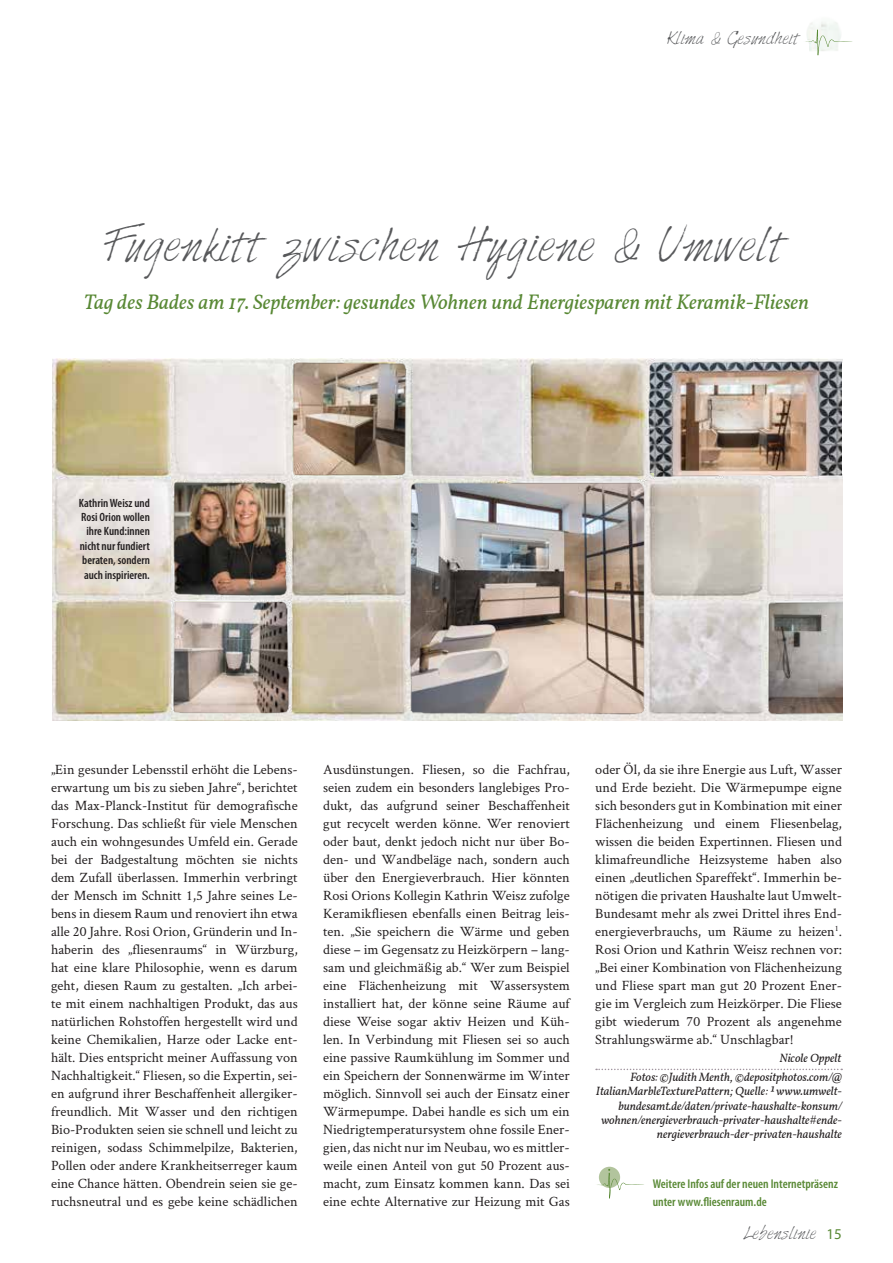
<style>
.page{position:relative;width:893px;height:1263px;background:#fff}
.page>*{position:absolute;margin:0;border:0;box-sizing:border-box;transform-origin:0 0}
.t1{font:40.5px "Harabara Hand";color:#57585a}
.t2{font:italic 21px "Vollkorn";color:#588834}
.t3{font:15px "Harabara Hand";letter-spacing:.005em;color:#57585a}
.t4{font:14.25px/18px "Crimson Text";color:#231f20;text-align:justify}
.t5{font:600 condensed 12.75px/18px "Myriad Pro";color:#588834}
.t6{font:italic 12px/14.4px "Vollkorn";color:#231f20;text-align:right}
.t7{font:600 condensed 12px/14.4px "Myriad Pro";color:#231f20;text-align:right}
.s1{font-family:"Myriad Pro";color:#588834}
</style>
<div class="page">
<img style="left:808px;top:22px;width:31px;height:7px">
<svg style="left:805px;top:29px;width:48px;height:26px"></svg>
<svg style="left:596px;top:1069px;width:246px;height:1px"></svg>
<div style="left:599px;top:1167px;width:21px;height:21px;background:#b2c49d;border-radius:50%"></div>
<svg style="left:597px;top:1169px;width:47px;height:30px"></svg>
<img style="left:52px;top:358px;width:790px;height:362px">
<p class="t3" style="left:667px;top:30px;width:134px">Klima &amp; Gesundheit</p>
<h1 class="t1" style="left:107px;top:223px;width:680px">Fugenkitt zwischen Hygiene &amp; Umwelt</h1>
<h2 class="t2" style="left:84px;top:286px;width:727px">Tag des Bades am 17. September: gesundes Wohnen und Energiesparen mit Keramik-Fliesen</h2>
<p class="t7" style="left:79px;top:495px;width:73px">Kathrin Weisz und<br>Rosi Orion wollen ihre Kund:innen nicht nur fundiert beraten, sondern auch inspirieren.</p>
<p class="t4" style="left:51px;top:760px;width:248px">„Ein gesunder Lebensstil erhöht die Lebens&shy;erwartung um bis zu sieben Jahre“, berichtet das Max-Planck-Institut für demografische Forschung. Das schließt für viele Menschen auch ein wohngesundes Umfeld ein. Gerade bei der Badgestaltung möchten sie nichts dem Zufall überlassen. Immerhin verbringt der Mensch im Schnitt 1,5 Jahre seines Le&shy;bens in diesem Raum und renoviert ihn etwa alle 20 Jahre. Rosi Orion, Gründerin und In&shy;haberin des „fliesenraums“ in Würzburg, hat eine klare Philosophie, wenn es darum geht, diesen Raum zu gestalten. „Ich arbei&shy;te mit einem nachhaltigen Produkt, das aus natürlichen Rohstoffen hergestellt wird und keine Chemikalien, Harze oder Lacke ent&shy;hält. Dies entspricht meiner Auffassung von Nachhaltigkeit.“ Fliesen, so die Expertin, sei&shy;en aufgrund ihrer Beschaffenheit allergiker&shy;freundlich. Mit Wasser und den richtigen Bio-Produkten seien sie schnell und leicht zu reinigen, sodass Schimmelpilze, Bakterien, Pollen oder andere Krankheitserreger kaum eine Chance hätten. Obendrein seien sie ge&shy;ruchsneutral und es gebe keine schädlichen</p>
<p class="t4" style="left:323px;top:760px;width:248px">Ausdünstungen. Fliesen, so die Fachfrau, seien zudem ein besonders langlebiges Pro&shy;dukt, das aufgrund seiner Beschaffenheit gut recycelt werden könne. Wer renoviert oder baut, denkt jedoch nicht nur über Bo&shy;den- und Wandbeläge nach, sondern auch über den Energieverbrauch. Hier könnten Rosi Orions Kollegin Kathrin Weisz zufolge Keramikfliesen ebenfalls einen Beitrag leis&shy;ten. „Sie speichern die Wärme und geben diese – im Gegensatz zu Heizkörpern – lang&shy;sam und gleichmäßig ab.“ Wer zum Beispiel eine Flächenheizung mit Wassersystem installiert hat, der könne seine Räume auf diese Weise sogar aktiv Heizen und Küh&shy;len. In Verbindung mit Fliesen sei so auch eine passive Raumkühlung im Sommer und ein Speichern der Sonnenwärme im Winter möglich. Sinnvoll sei auch der Einsatz einer Wärmepumpe. Dabei handle es sich um ein Niedrigtemperatursystem ohne fossile Ener&shy;gien, das nicht nur im Neubau, wo es mittler&shy;weile einen Anteil von gut 50 Prozent aus&shy;macht, zum Einsatz kommen kann. Das sei eine echte Alternative zur Heizung mit Gas</p>
<p class="t4" style="left:595px;top:760px;width:248px">oder Öl, da sie ihre Energie aus Luft, Wasser und Erde bezieht. Die Wärmepumpe eigne sich besonders gut in Kombination mit einer Flächenheizung und einem Fliesenbelag, wissen die beiden Expertinnen. Fliesen und klimafreundliche Heizsysteme haben also einen „deutlichen Spareffekt“. Immerhin be&shy;nötigen die privaten Haushalte laut Umwelt-Bundesamt mehr als zwei Drittel ihres End&shy;energieverbrauchs, um Räume zu heizen<sup>1</sup>.<br>Rosi Orion und Kathrin Weisz rechnen vor: „Bei einer Kombination von Flächenheizung und Fliese spart man gut 20 Prozent Ener&shy;gie im Vergleich zum Heizkörper. Die Fliese gibt wiederum 70 Prozent als angenehme Strahlungswärme ab.“ Unschlagbar!</p>
<p class="t6" style="left:630px;top:1049px;width:213px;line-height:18.6px">Nicole Oppelt<br>Fotos: ©Judith Menth, ©depositphotos.com/@</p>
<p class="t6" style="left:596px;top:1084px;width:248px">ItalianMarbleTexturePattern; Quelle: 1 www.umwelt&shy;bundesamt.de/daten/private-haushalte-konsum/ wohnen/energieverbrauch-privater-haushalte#ende&shy;nergieverbrauch-der-privaten-haushalte</p>
<p class="t5" style="left:653px;top:1175px;width:187px">Weitere Infos auf der neuen Internetpräsenz unter www.fliesenraum.de</p>
<p class="t3" style="left:743px;top:1224px;width:100px">Lebenslinie <span class="s1">15</span></p>
</div>
